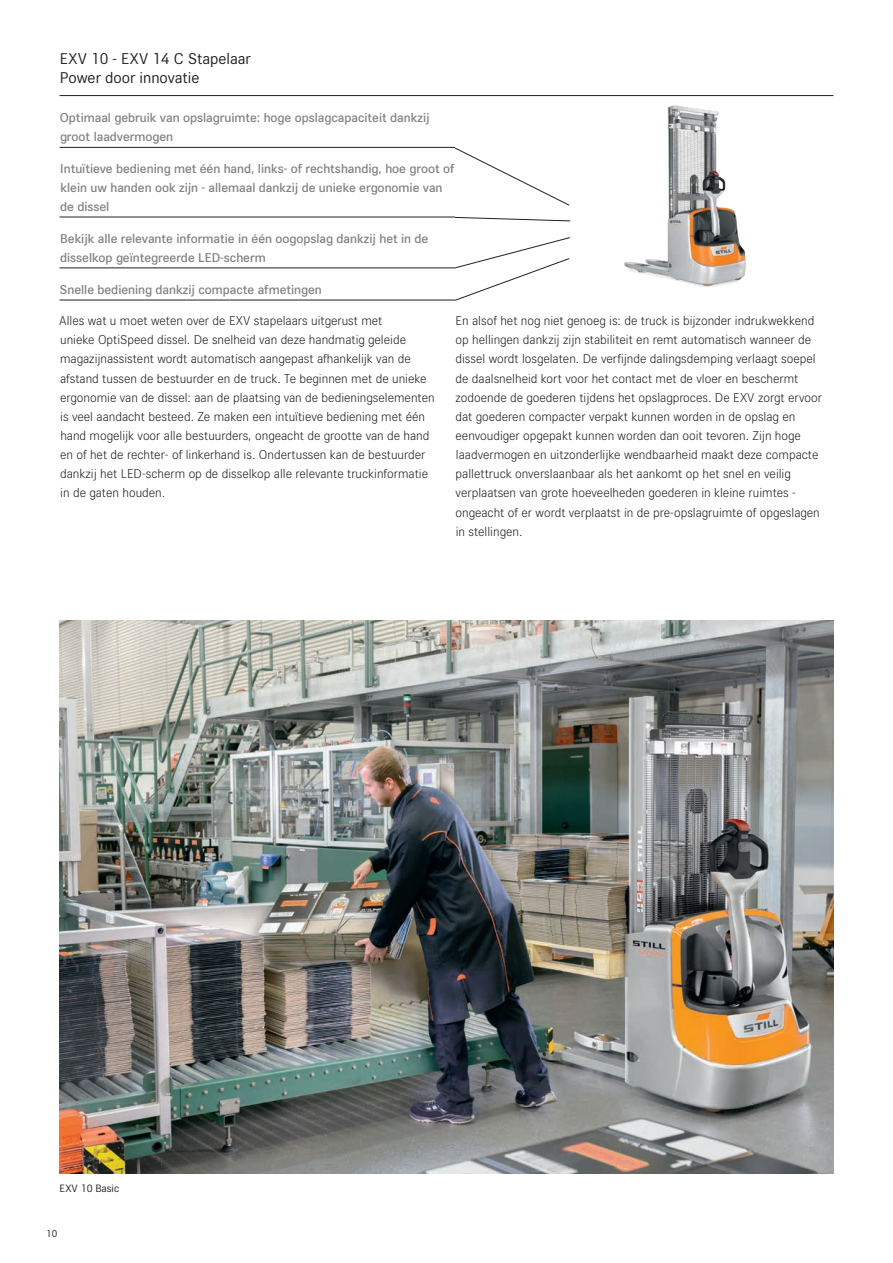
<style>
.page{position:relative;width:893px;height:1263px;background:#fff}
.page>*{position:absolute;margin:0;border:0;box-sizing:border-box;transform-origin:0 0}
.t1{font:16.5px/19px "STILL Type";color:#231f20}
.t2{font:300 13.5px/19.2px "STILL Type";color:#231f20}
.t3{font:500 13.5px/18.8px "STILL Type";color:#808285}
.t4{font:11.25px "STILL Type";color:#231f20}
.t5{font:10.5px "STILL Type";color:#231f20}
</style>
<div class="page">
<img style="left:60px;top:621px;width:773px;height:553px">
<img style="left:605px;top:96px;width:153px;height:191px">
<hr style="left:60px;top:95px;width:773px;height:1px;background:#231f20">
<hr style="left:60px;top:147px;width:395px;height:1px;background:#231f20">
<hr style="left:60px;top:300px;width:395px;height:1px;background:#231f20">
<svg style="left:455px;top:217px;width:116px;height:4px"></svg>
<svg style="left:454px;top:147px;width:116px;height:59px"></svg>
<svg style="left:454px;top:237px;width:116px;height:64px"></svg>
<hr style="left:60px;top:217px;width:395px;height:1px;background:#231f20">
<hr style="left:60px;top:268px;width:395px;height:1px;background:#231f20">
<p class="t1" style="left:60px;top:48px;width:192px">EXV 10 - EXV 14 C Stapelaar<br>Power door innovatie</p>
<p class="t3" style="left:60px;top:108px;width:371px">Optimaal gebruik van opslagruimte: hoge opslagcapaciteit dankzij groot laadvermogen</p>
<p class="t3" style="left:60px;top:159px;width:396px">Intuïtieve bediening met één hand, links- of rechtshandig, hoe groot of klein uw handen ook zijn - allemaal dankzij de unieke ergonomie van de dissel</p>
<p class="t3" style="left:60px;top:228px;width:370px">Bekijk alle relevante informatie in één oogopslag dankzij het in de disselkop geïntegreerde LED-scherm</p>
<p class="t3" style="left:60px;top:279px;width:263px">Snelle bediening dankzij compacte afmetingen</p>
<p class="t2" style="left:59px;top:310px;width:377px">Alles wat u moet weten over de EXV stapelaars uitgerust met<br>unieke OptiSpeed dissel. De snelheid van deze handmatig geleide magazijnassistent wordt automatisch aangepast afhankelijk van de afstand tussen de bestuurder en de truck. Te beginnen met de unieke ergonomie van de dissel: aan de plaatsing van de bedieningselementen is veel aandacht besteed. Ze maken een intuïtieve bediening met één hand mogelijk voor alle bestuurders, ongeacht de grootte van de hand en of het de rechter- of linkerhand is. Ondertussen kan de bestuurder dankzij het LED-scherm op de disselkop alle relevante truckinformatie in de gaten houden.</p>
<p class="t2" style="left:455px;top:310px;width:368px">En alsof het nog niet genoeg is: de truck is bijzonder indrukwekkend op hellingen dankzij zijn stabiliteit en remt automatisch wanneer de dissel wordt losgelaten. De verfijnde dalingsdemping verlaagt soepel de daalsnelheid kort voor het contact met de vloer en beschermt zodoende de goederen tijdens het opslagproces. De EXV zorgt ervoor dat goederen compacter verpakt kunnen worden in de opslag en eenvoudiger opgepakt kunnen worden dan ooit tevoren. Zijn hoge laadvermogen en uitzonderlijke wendbaarheid maakt deze compacte pallettruck onverslaanbaar als het aankomt op het snel en veilig verplaatsen van grote hoeveelheden goederen in kleine ruimtes - ongeacht of er wordt verplaatst in de pre-opslagruimte of opgeslagen in stellingen.</p>
<p class="t4" style="left:60px;top:1181px;width:61px">EXV 10 Basic</p>
<p class="t5" style="left:46px;top:1226px;width:13px">10</p>
</div>
